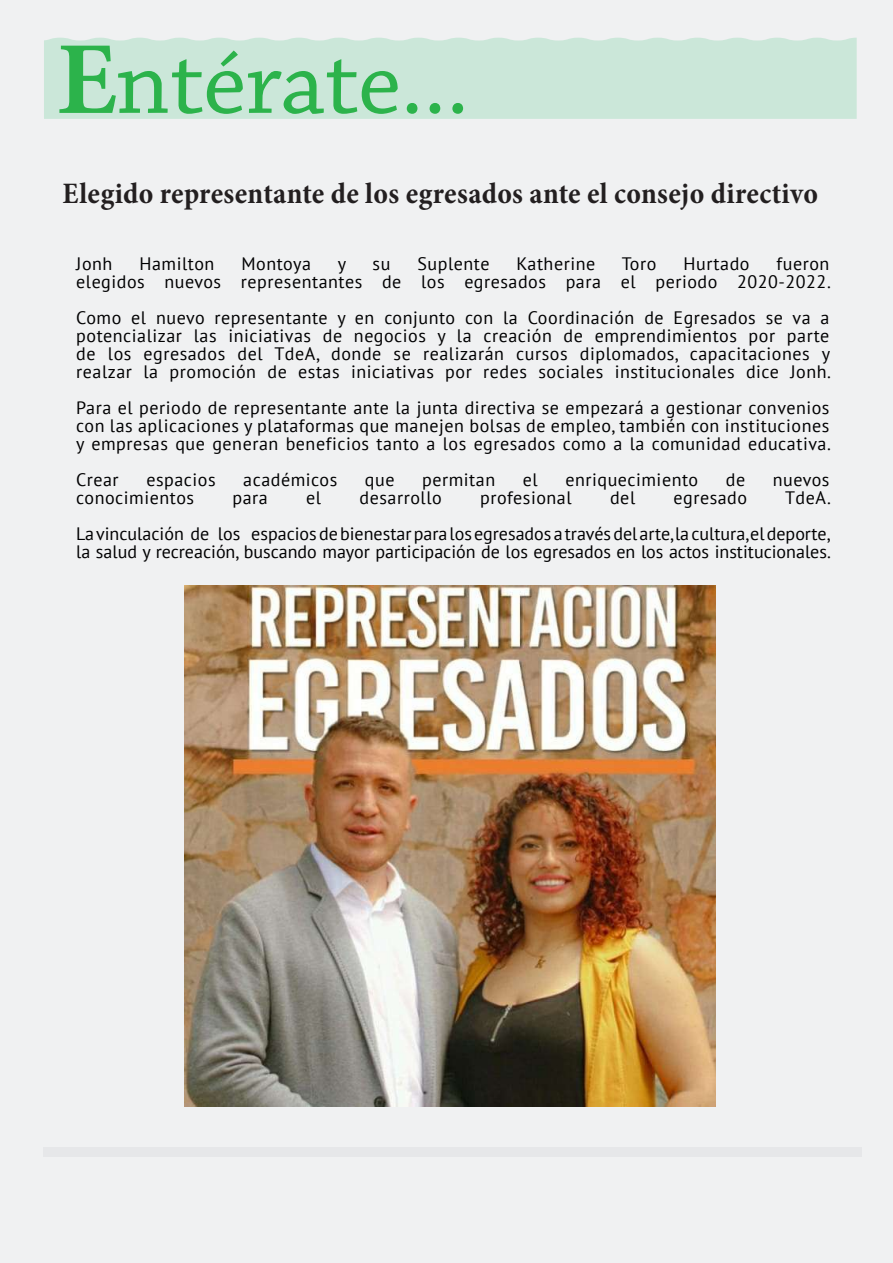
<style>
.page{position:relative;width:893px;height:1263px;background:#fff}
.page>*{position:absolute;margin:0;border:0;box-sizing:border-box;transform-origin:0 0}
.t1{font:97.5px "Chaparral Pro";letter-spacing:-.01em;color:#2cb34b}
.t2{font:700 condensed 30px "Minion Pro";letter-spacing:.01em;color:#231f20}
.t3{font:18px/18px "PT Sans";letter-spacing:.03em;color:#000001;text-align:justify}
.t4{font:18px/36px "PT Sans";color:#000001;text-align:right}
.s1{font-family:"Minion Pro";font-weight:700;font-size:103.5px}
</style>
<div class="page">
<div style="left:1px;top:1px;width:892px;height:1262px;background:#f0f1f2"></div>
<div style="left:44px;top:38px;width:813px;height:81px;background:#cbe7d9"></div>
<div style="left:44px;top:1147px;width:818px;height:9px;background:#e6e7e9"></div>
<img style="left:185px;top:585px;width:531px;height:522px">
<h1 class="t1" style="left:57px;top:28px;width:414px"><span class="s1">E</span>ntérate...</h1>
<h2 class="t2" style="left:63px;top:173px;width:757px">Elegido representante de los egresados ante el consejo directivo</h2>
<p class="t3" style="left:76px;top:254px;width:38px">Jonh</p>
<p class="t3" style="left:139px;top:254px;width:76px">Hamilton</p>
<p class="t3" style="left:241px;top:254px;width:71px">Montoya</p>
<p class="t3" style="left:338px;top:254px;width:10px">y</p>
<p class="t3" style="left:373px;top:254px;width:19px">su</p>
<p class="t3" style="left:417px;top:254px;width:74px">Suplente</p>
<p class="t3" style="left:516px;top:254px;width:80px">Katherine</p>
<p class="t3" style="left:622px;top:254px;width:36px">Toro</p>
<p class="t3" style="left:683px;top:254px;width:68px">Hurtado</p>
<p class="t3" style="left:76px;top:254px;width:756px;text-align:right">fueron<br>elegidos nuevos representantes de los egresados para el periodo 2020-2022.</p>
<p class="t3" style="left:76px;top:308px;width:756px">Como el nuevo representante y en conjunto con la Coordinación de Egresados se va a potencializar las iniciativas de negocios y la creación de emprendimientos por parte de los egresados del TdeA, donde se realizarán cursos diplomados, capacitaciones y realzar la promoción de estas iniciativas por redes sociales institucionales dice Jonh.</p>
<p class="t3" style="left:76px;top:398px;width:756px">Para el periodo de representante ante la junta directiva se empezará a gestionar convenios con las aplicaciones y plataformas que manejen bolsas de empleo, también con instituciones y empresas que generan beneficios tanto a los egresados como a la comunidad educativa.</p>
<p class="t3" style="left:76px;top:470px;width:44px">Crear</p>
<p class="t3" style="left:146px;top:470px;width:71px">espacios</p>
<p class="t3" style="left:243px;top:470px;width:96px">académicos</p>
<p class="t3" style="left:365px;top:470px;width:31px">que</p>
<p class="t3" style="left:422px;top:470px;width:75px">permitan</p>
<p class="t3" style="left:523px;top:470px;width:16px">el</p>
<p class="t3" style="left:565px;top:470px;width:134px">enriquecimiento</p>
<p class="t3" style="left:726px;top:470px;width:21px">de</p>
<p class="t3" style="left:773px;top:470px;width:58px">nuevos</p>
<p class="t3" style="left:76px;top:488px;width:119px">conocimientos</p>
<p class="t3" style="left:232px;top:488px;width:37px">para</p>
<p class="t3" style="left:306px;top:488px;width:16px">el</p>
<p class="t3" style="left:360px;top:488px;width:84px">desarrollo</p>
<p class="t3" style="left:480px;top:488px;width:93px">profesional</p>
<p class="t3" style="left:610px;top:488px;width:27px">del</p>
<p class="t3" style="left:674px;top:488px;width:75px">egresado</p>
<p class="t4" style="left:76px;top:479px;width:756px">TdeA.<br>La vinculación de los espacios de bienestar para los egresados a través del arte, la cultura, el deporte,</p>
<p class="t4" style="left:76px;top:533px;width:756px">la salud y recreación, buscando mayor participación de los egresados en los actos institucionales.</p>
</div>
